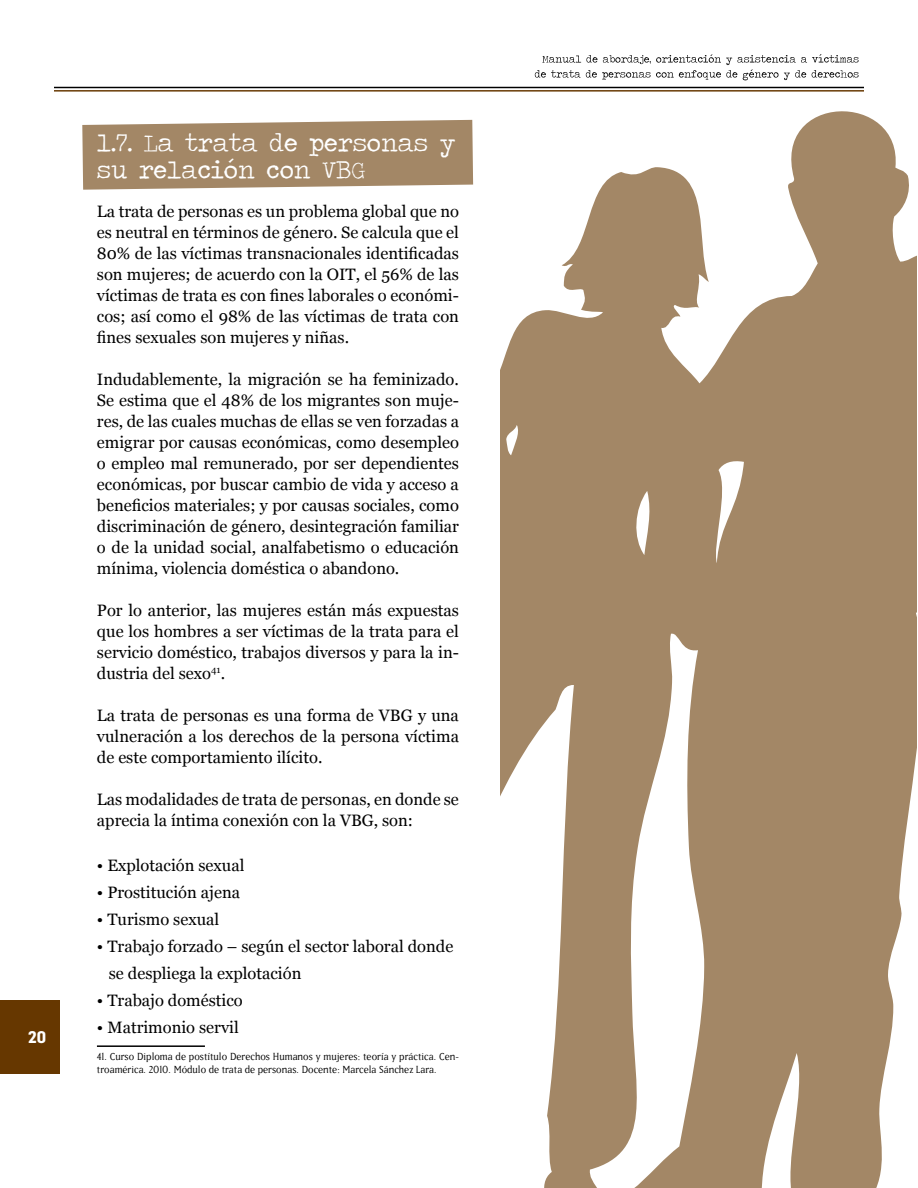
<style>
.page{position:relative;width:918px;height:1188px;background:#fff}
.page>*{position:absolute;margin:0;border:0;box-sizing:border-box;transform-origin:0 0}
.t1{font:25.5px/27px "Traveling Typewriter";color:#fff}
.t2{font:16.5px/21px "Georgia";color:#000;text-align:justify}
.t3{font:700 16.5px "Flama Semicondensed";color:#fff}
.t4{font:12px/13.5px "Matrix Book Lining";color:#000}
</style>
<div class="page">
<svg style="left:535px;top:54px;width:324px;height:26px"></svg>
<hr style="left:54px;top:87px;width:810px;height:1px;background:#000">
<hr style="left:54px;top:90px;width:810px;height:2px;background:#663700">
<div style="left:0;top:1000px;width:60px;height:73px;background:#663700"></div>
<svg style="left:82px;top:120px;width:391px;height:70px;background:#aa9071"></svg>
<svg style="left:500px;top:111px;width:417px;height:1077px;fill:#a38766"></svg>
<hr style="left:97px;top:1045px;width:108px;height:2px;background:#000">
<p class="t3" style="left:28px;top:1026px;width:20px">20</p>
<h1 class="t1" style="left:97px;top:128px;width:360px">1.7. La trata de personas y su relación con VBG</h1>
<p class="t2" style="left:97px;top:200px;width:364px">La trata de personas es un problema global que no es neutral en términos de género. Se calcula que el 80% de las víctimas transnacionales identificadas son mujeres; de acuerdo con la OIT, el 56% de las víctimas de trata es con fines laborales o económi&shy;cos; así como el 98% de las víctimas de trata con fines sexuales son mujeres y niñas.</p>
<p class="t2" style="left:97px;top:368px;width:364px">Indudablemente, la migración se ha feminizado.<br>Se estima que el 48% de los migrantes son muje&shy;res, de las cuales muchas de ellas se ven forzadas a emigrar por causas económicas, como desempleo o empleo mal remunerado, por ser dependientes económicas, por buscar cambio de vida y acceso a beneficios materiales; y por causas sociales, como discriminación de género, desintegración familiar o de la unidad social, analfabetismo o educación mínima, violencia doméstica o abandono.</p>
<p class="t2" style="left:97px;top:600px;width:364px">Por lo anterior, las mujeres están más expuestas que los hombres a ser víctimas de la trata para el servicio doméstico, trabajos diversos y para la in&shy;dustria del sexo<sup>41</sup>.</p>
<p class="t2" style="left:97px;top:704px;width:364px">La trata de personas es una forma de VBG y una vulneración a los derechos de la persona víctima de este comportamiento ilícito.</p>
<p class="t2" style="left:97px;top:788px;width:364px">Las modalidades de trata de personas, en donde se aprecia la íntima conexión con la VBG, son:</p>
<p class="t2" style="left:97px;top:855px;width:149px">• Explotación sexual</p>
<p class="t2" style="left:97px;top:882px;width:145px">• Prostitución ajena</p>
<p class="t2" style="left:97px;top:909px;width:124px">• Turismo sexual</p>
<p class="t2" style="left:109px;top:933px;width:346px;line-height:27px;text-indent:-12px">• Trabajo forzado – según el sector laboral donde se despliega la explotación</p>
<p class="t2" style="left:97px;top:990px;width:147px">• Trabajo doméstico</p>
<p class="t2" style="left:97px;top:1017px;width:143px">• Matrimonio servil</p>
<p class="t4" style="left:97px;top:1049px;width:364px">41. Curso Diploma de postítulo Derechos Humanos y mujeres: teoría y práctica. Cen&shy;troamérica. 2010. Módulo de trata de personas. Docente: Marcela Sánchez Lara.</p>
</div>
